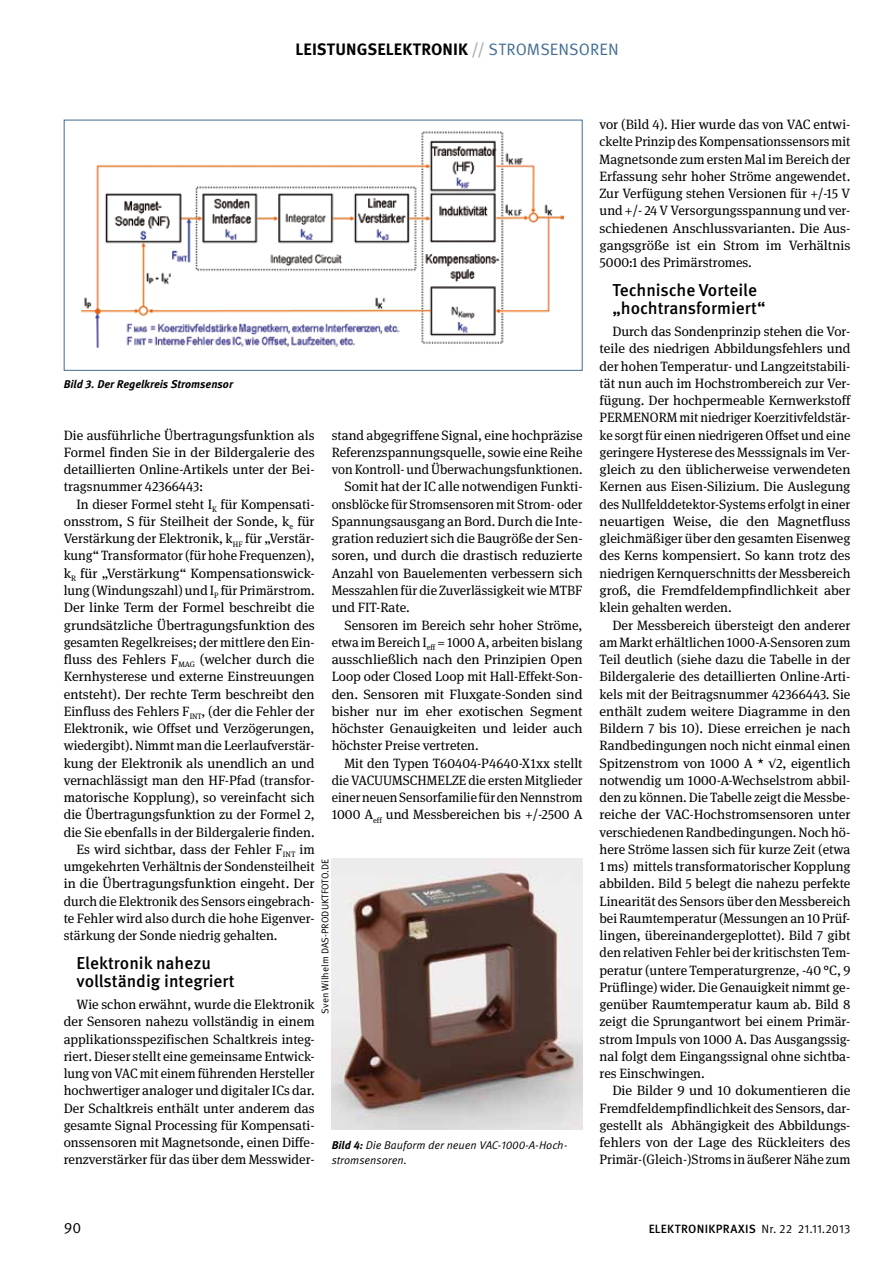
<style>
.page{position:relative;width:893px;height:1263px;background:#fff}
.page>*{position:absolute;margin:0;border:0;box-sizing:border-box;transform-origin:0 0}
.t1{font:500 17.25px/18px "Meta Pro";color:#000}
.t2{font:700 16.5px "Meta Pro";letter-spacing:.005em;color:#000}
.t3{font:15px "Meta Pro";color:#000}
.t4{font:13.5px/17.2px "Meta Serif Pro";color:#000;text-align:justify}
.t5{font:500 12px "Meta Pro";letter-spacing:.02em;color:#000}
.t6{font:italic 11.25px/15px "Meta Pro";color:#000}
.t7{font:italic 700 11.25px "Meta Pro";color:#000}
.t8{font:9.75px "Meta Pro";color:#000}
.s1{color:#b1b3b4}
.s2{font-weight:400;color:#406c92}
.s3{font-weight:700}
.s4{font-weight:400}
</style>
<div class="page">
<div style="left:64px;top:120px;width:519px;height:251px;border:1px solid #406c92"></div>
<img style="left:81px;top:131px;width:482px;height:217px">
<img style="left:332px;top:859px;width:251px;height:271px">
<p class="t2" style="left:296px;top:39px;width:325px">LEISTUNGSELEKTRONIK <span class="s1">//</span> <span class="s2">STROMSENSOREN</span></p>
<p class="t7" style="left:64px;top:377px;width:171px">Bild 3. Der Regelkreis Stromsensor</p>
<p class="t4" style="left:64px;top:426px;width:252px">Die ausführliche Übertragungsfunktion als Formel finden Sie in der Bildergalerie des detaillierten Online-Artikels unter der Bei&shy;tragsnummer 42366443:</p>
<p class="t4" style="left:77px;top:495px;width:240px">In dieser Formel steht I<sub>K</sub> für Kompensati-</p>
<p class="t4" style="left:64px;top:512px;width:252px">onsstrom, S für Steilheit der Sonde, k<sub>e</sub> für</p>
<p class="t4" style="left:64px;top:529px;width:252px">Verstärkung der Elektronik, k<sub>HF</sub> für „Verstär-</p>
<p class="t4" style="left:64px;top:546px;width:252px">kung“ Transformator (für hohe Frequenzen),</p>
<p class="t4" style="left:64px;top:564px;width:252px">k<sub>R</sub> für „Verstärkung“ Kompensationswick-</p>
<p class="t4" style="left:64px;top:581px;width:252px">lung (Windungszahl) und I<sub>P</sub> für Primärstrom.</p>
<p class="t4" style="left:64px;top:598px;width:252px">Der linke Term der Formel beschreibt die</p>
<p class="t4" style="left:64px;top:615px;width:252px">grundsätzliche Übertragungsfunktion des</p>
<p class="t4" style="left:64px;top:633px;width:252px">gesamten Regelkreises; der mittlere den Ein-</p>
<p class="t4" style="left:64px;top:650px;width:252px">fluss des Fehlers F<sub>MAG</sub> (welcher durch die</p>
<p class="t4" style="left:64px;top:667px;width:252px">Kernhysterese und externe Einstreuungen</p>
<p class="t4" style="left:64px;top:684px;width:252px">entsteht). Der rechte Term beschreibt den</p>
<p class="t4" style="left:64px;top:702px;width:252px">Einfluss des Fehlers F<sub>INT</sub>, (der die Fehler der</p>
<p class="t4" style="left:64px;top:719px;width:252px">Elektronik, wie Offset und Verzögerungen,</p>
<p class="t4" style="left:64px;top:736px;width:252px">wiedergibt). Nimmt man die Leerlaufverstär-</p>
<p class="t4" style="left:64px;top:753px;width:252px">kung der Elektronik als unendlich an und</p>
<p class="t4" style="left:64px;top:771px;width:252px">vernachlässigt man den HF-Pfad (transfor-</p>
<p class="t4" style="left:64px;top:788px;width:252px">matorische Kopplung), so vereinfacht sich</p>
<p class="t4" style="left:64px;top:805px;width:252px">die Übertragungsfunktion zu der Formel 2,</p>
<p class="t4" style="left:64px;top:822px;width:252px">die Sie ebenfalls in der Bildergalerie finden.</p>
<p class="t4" style="left:77px;top:840px;width:240px">Es wird sichtbar, dass der Fehler F<sub>INT</sub> im</p>
<p class="t4" style="left:64px;top:857px;width:252px">umgekehrten Verhältnis der Sondensteilheit</p>
<p class="t4" style="left:64px;top:874px;width:252px">in die Übertragungsfunktion eingeht. Der</p>
<p class="t4" style="left:64px;top:891px;width:252px">durch die Elektronik des Sensors eingebrach-</p>
<p class="t4" style="left:64px;top:909px;width:252px">te Fehler wird also durch die hohe Eigenver-</p>
<p class="t4" style="left:64px;top:926px;width:215px">stärkung der Sonde niedrig gehalten.</p>
<p class="t1" style="left:77px;top:954px;width:160px">Elektronik nahezu vollständig integriert</p>
<p class="t4" style="left:64px;top:995px;width:252px;text-indent:13px">Wie schon erwähnt, wurde die Elektronik der Sensoren nahezu vollständig in einem applikationsspezifischen Schaltkreis integ&shy;riert. Dieser stellt eine gemeinsame Entwick&shy;lung von VAC mit einem führenden Hersteller hochwertiger analoger und digitaler ICs dar.<br>Der Schaltkreis enthält unter anderem das gesamte Signal Processing für Kompensati&shy;onssensoren mit Magnetsonde, einen Diffe&shy;renzverstärker für das über dem Messwider-</p>
<p class="t4" style="left:332px;top:426px;width:252px">stand abgegriffene Signal, eine hochpräzise</p>
<p class="t4" style="left:332px;top:443px;width:252px">Referenzspannungsquelle, sowie eine Reihe</p>
<p class="t4" style="left:332px;top:460px;width:252px">von Kontroll- und Überwachungsfunktionen.</p>
<p class="t4" style="left:344px;top:477px;width:240px">Somit hat der IC alle notwendigen Funkti-</p>
<p class="t4" style="left:332px;top:495px;width:252px">onsblöcke für Stromsensoren mit Strom- oder</p>
<p class="t4" style="left:332px;top:512px;width:252px">Spannungsausgang an Bord. Durch die Inte-</p>
<p class="t4" style="left:332px;top:529px;width:252px">gration reduziert sich die Baugröße der Sen-</p>
<p class="t4" style="left:332px;top:546px;width:252px">soren, und durch die drastisch reduzierte</p>
<p class="t4" style="left:332px;top:564px;width:252px">Anzahl von Bauelementen verbessern sich</p>
<p class="t4" style="left:332px;top:581px;width:252px">Messzahlen für die Zuverlässigkeit wie MTBF</p>
<p class="t4" style="left:332px;top:598px;width:80px">und FIT-Rate.</p>
<p class="t4" style="left:344px;top:615px;width:240px">Sensoren im Bereich sehr hoher Ströme,</p>
<p class="t4" style="left:332px;top:633px;width:252px">etwa im Bereich I<sub>eff</sub> = 1000 A, arbeiten bislang</p>
<p class="t4" style="left:332px;top:650px;width:252px">ausschließlich nach den Prinzipien Open</p>
<p class="t4" style="left:332px;top:667px;width:252px">Loop oder Closed Loop mit Hall-Effekt-Son-</p>
<p class="t4" style="left:332px;top:684px;width:252px">den. Sensoren mit Fluxgate-Sonden sind</p>
<p class="t4" style="left:332px;top:702px;width:252px">bisher nur im eher exotischen Segment</p>
<p class="t4" style="left:332px;top:719px;width:252px">höchster Genauigkeiten und leider auch</p>
<p class="t4" style="left:332px;top:736px;width:149px">höchster Preise vertreten.</p>
<p class="t4" style="left:344px;top:753px;width:240px">Mit den Typen T60404-P4640-X1xx stellt</p>
<p class="t4" style="left:332px;top:771px;width:252px">die VACUUMSCHMELZE die ersten Mitglieder</p>
<p class="t4" style="left:332px;top:788px;width:252px">einer neuen Sensorfamilie für den Nennstrom</p>
<p class="t4" style="left:332px;top:805px;width:252px">1000 A<sub>eff</sub> und Messbereichen bis +/-2500 A</p>
<p class="t8" style="left:319px;top:1013px;width:156px;rotate:-90deg">Sven Wilhelm DAS-PRODUKTFOTO.DE</p>
<p class="t6" style="left:332px;top:1138px;width:237px"><span class="s3">Bild 4:</span> Die Bauform der neuen VAC-1000-A-Hoch&shy;stromsensoren.</p>
<p class="t4" style="left:600px;top:115px;width:252px">vor (Bild 4). Hier wurde das von VAC entwi&shy;ckelte Prinzip des Kompensationssensors mit Magnetsonde zum ersten Mal im Bereich der Erfassung sehr hoher Ströme angewendet.<br>Zur Verfügung stehen Versionen für +/-15 V und +/- 24 V Versorgungsspannung und ver&shy;schiedenen Anschlussvarianten. Die Aus&shy;gangsgröße ist ein Strom im Verhältnis 5000:1 des Primärstromes.</p>
<p class="t1" style="left:612px;top:281px;width:155px">Technische Vorteile „hochtransformiert“</p>
<p class="t4" style="left:600px;top:322px;width:252px;text-indent:13px">Durch das Sondenprinzip stehen die Vor&shy;teile des niedrigen Abbildungsfehlers und der hohen Temperatur- und Langzeitstabili&shy;tät nun auch im Hochstrombereich zur Ver&shy;fügung. Der hochpermeable Kernwerkstoff PERMENORM mit niedriger Koerzitivfeldstär&shy;ke sorgt für einen niedrigeren Offset und eine geringere Hysterese des Messsignals im Ver&shy;gleich zu den üblicherweise verwendeten Kernen aus Eisen-Silizium. Die Auslegung des Nullfelddetektor-Systems erfolgt in einer neuartigen Weise, die den Magnetfluss gleichmäßiger über den gesamten Eisenweg des Kerns kompensiert. So kann trotz des niedrigen Kernquerschnitts der Messbereich groß, die Fremdfeldempfindlichkeit aber klein gehalten werden.</p>
<p class="t4" style="left:600px;top:615px;width:252px;text-indent:13px">Der Messbereich übersteigt den anderer am Markt erhältlichen 1000-A-Sensoren zum Teil deutlich (siehe dazu die Tabelle in der Bildergalerie des detaillierten Online-Arti&shy;kels mit der Beitragsnummer 42366443. Sie enthält zudem weitere Diagramme in den Bildern 7 bis 10). Diese erreichen je nach Randbedingungen noch nicht einmal einen Spitzenstrom von 1000 A * √2, eigentlich notwendig um 1000-A-Wechselstrom abbil&shy;den zu können. Die Tabelle zeigt die Messbe&shy;reiche der VAC-Hochstromsensoren unter verschiedenen Randbedingungen. Noch hö&shy;here Ströme lassen sich für kurze Zeit (etwa 1 ms) mittels transformatorischer Kopplung abbilden. Bild 5 belegt die nahezu perfekte Linearität des Sensors über den Messbereich bei Raumtemperatur (Messungen an 10 Prüf&shy;lingen, übereinandergeplottet). Bild 7 gibt den relativen Fehler bei der kritischsten Tem&shy;peratur (untere Temperaturgrenze, -40 °C, 9<br>Prüflinge) wider. Die Genauigkeit nimmt ge&shy;genüber Raumtemperatur kaum ab. Bild 8 zeigt die Sprungantwort bei einem Primär&shy;strom Impuls von 1000 A. Das Ausgangssig&shy;nal folgt dem Eingangssignal ohne sichtba&shy;res Einschwingen.</p>
<p class="t4" style="left:600px;top:1081px;width:252px;text-indent:13px">Die Bilder 9 und 10 dokumentieren die Fremdfeldempfindlichkeit des Sensors, dar&shy;gestellt als Abhängigkeit des Abbildungs&shy;fehlers von der Lage des Rückleiters des Primär-(Gleich-)Stroms in äußerer Nähe zum</p>
<p class="t3" style="left:64px;top:1218px;width:19px">90</p>
<p class="t5" style="left:649px;top:1221px;width:203px">ELEKTRONIKPRAXIS <span class="s4">Nr. 22 21.11.2013</span></p>
</div>
